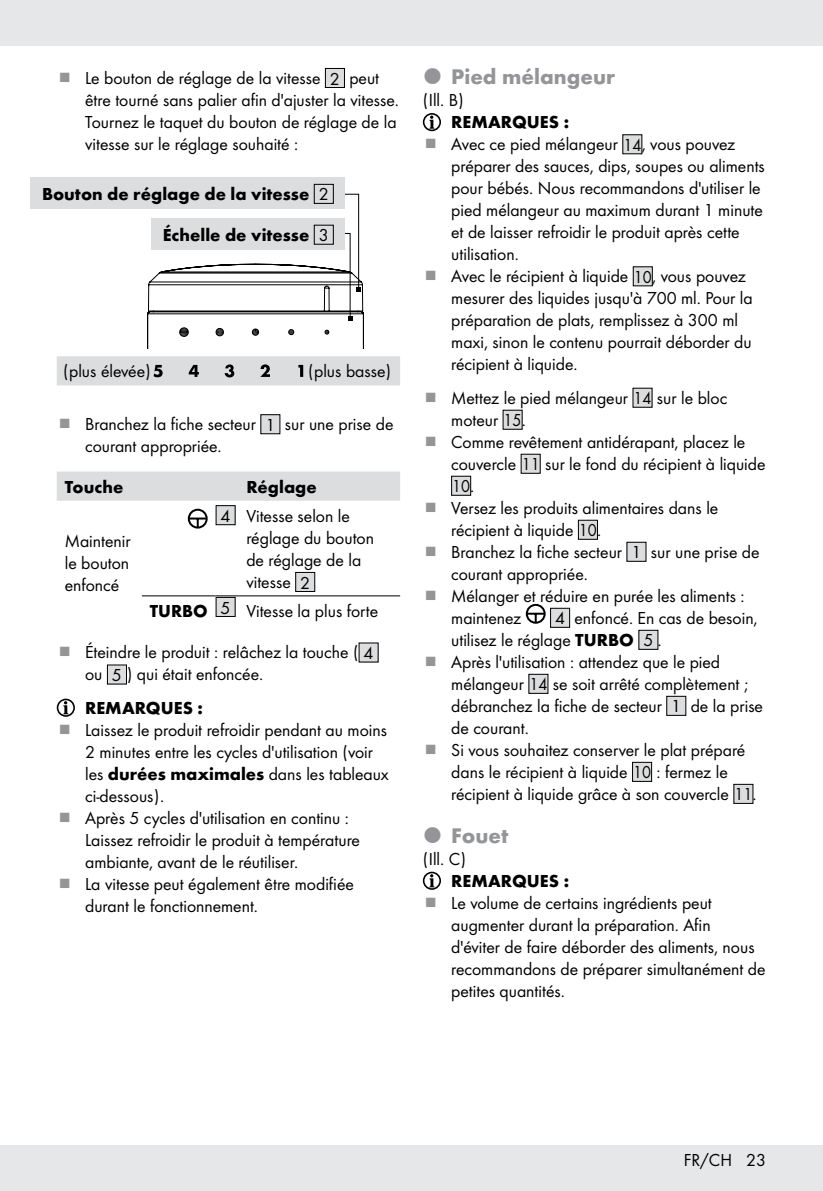
<style>
.page{position:relative;width:823px;height:1191px;background:#fff}
.page>*{position:absolute;margin:0;border:0;box-sizing:border-box;transform-origin:0 0}
.t1{font:700 22px "Futura";color:#939598}
.t2{font:18px/22px "Futura Boo";color:#000}
.t3{font:700 18px "Futura";color:#000}
.s1{font-family:"Futura Boo";font-weight:400}
.s2{font-family:"Futura";font-weight:700}
</style>
<div class="page">
<div style="left:0;top:1145px;width:822px;height:46px;background:#e6e7e8"></div>
<div style="left:0;top:0;width:822px;height:45px;background:#e6e7e8"></div>
<div style="left:325px;top:68px;width:19px;height:19px;background:#dcddde"></div>
<div style="left:325px;top:68px;width:19px;height:20px;border:1px solid #000"></div>
<svg style="left:146px;top:193px;width:218px;height:155px"></svg>
<div style="left:31px;top:177px;width:314px;height:31px;background:#dcddde"></div>
<div style="left:314px;top:184px;width:19px;height:20px;border:1px solid #000"></div>
<div style="left:151px;top:218px;width:194px;height:31px;background:#dcddde"></div>
<div style="left:314px;top:225px;width:19px;height:20px;border:1px solid #000"></div>
<svg style="left:57px;top:356px;width:343px;height:29px;background:#d5d6d7"></svg>
<div style="left:261px;top:415px;width:19px;height:19px;background:#dcddde"></div>
<div style="left:260px;top:414px;width:20px;height:20px;border:1px solid #000"></div>
<div style="left:57px;top:471px;width:343px;height:30px;background:#dcddde"></div>
<hr style="left:142px;top:595px;width:73px;height:1px;background:#000">
<svg style="left:215px;top:595px;width:23px;height:1px"></svg>
<hr style="left:238px;top:595px;width:162px;height:1px;background:#000">
<div style="left:188px;top:509px;width:19px;height:19px;border:2px solid #000;border-radius:50%"></div>
<svg style="left:189px;top:517px;width:17px;height:10px"></svg>
<div style="left:216px;top:505px;width:19px;height:20px;background:#dcddde"></div>
<div style="left:215px;top:505px;width:20px;height:20px;border:1px solid #000"></div>
<div style="left:295px;top:572px;width:19px;height:19px;background:#dcddde"></div>
<div style="left:295px;top:572px;width:20px;height:20px;border:1px solid #000"></div>
<div style="left:216px;top:597px;width:19px;height:19px;background:#dcddde"></div>
<div style="left:215px;top:597px;width:20px;height:20px;border:1px solid #000"></div>
<div style="left:359px;top:643px;width:19px;height:19px;background:#dcddde"></div>
<div style="left:107px;top:665px;width:19px;height:19px;background:#dcddde"></div>
<div style="left:107px;top:664px;width:20px;height:20px;border:1px solid #000"></div>
<svg style="left:57px;top:699px;width:17px;height:17px"></svg>
<div style="left:57px;top:698px;width:18px;height:19px;border:2px solid #000;border-radius:50%"></div>
<svg style="left:63px;top:701px;width:5px;height:13px"></svg>
<svg style="left:423px;top:114px;width:17px;height:16px"></svg>
<div style="left:422px;top:113px;width:19px;height:18px;border:2px solid #000;border-radius:50%"></div>
<svg style="left:429px;top:115px;width:5px;height:14px"></svg>
<div style="left:622px;top:135px;width:19px;height:19px;background:#dcddde"></div>
<div style="left:622px;top:134px;width:20px;height:20px;border:1px solid #000"></div>
<div style="left:633px;top:267px;width:19px;height:19px;background:#dcddde"></div>
<div style="left:632px;top:388px;width:19px;height:19px;background:#dcddde"></div>
<div style="left:502px;top:410px;width:20px;height:19px;background:#dcddde"></div>
<div style="left:521px;top:454px;width:19px;height:19px;background:#dcddde"></div>
<div style="left:451px;top:476px;width:19px;height:19px;background:#dcddde"></div>
<div style="left:451px;top:476px;width:20px;height:19px;border:1px solid #000"></div>
<div style="left:578px;top:520px;width:19px;height:19px;background:#dcddde"></div>
<div style="left:577px;top:520px;width:20px;height:19px;border:1px solid #000"></div>
<div style="left:626px;top:542px;width:19px;height:19px;background:#dcddde"></div>
<svg style="left:526px;top:605px;width:18px;height:17px"></svg>
<div style="left:525px;top:604px;width:20px;height:19px;border:2px solid #000;border-radius:50%"></div>
<svg style="left:526px;top:612px;width:18px;height:10px"></svg>
<div style="left:550px;top:608px;width:19px;height:19px;background:#dcddde"></div>
<div style="left:550px;top:608px;width:19px;height:19px;border:1px solid #000"></div>
<div style="left:638px;top:630px;width:19px;height:19px;background:#dcddde"></div>
<div style="left:528px;top:674px;width:19px;height:19px;background:#dcddde"></div>
<div style="left:666px;top:696px;width:19px;height:19px;background:#dcddde"></div>
<div style="left:632px;top:762px;width:19px;height:19px;background:#dcddde"></div>
<div style="left:631px;top:762px;width:20px;height:19px;border:1px solid #000"></div>
<div style="left:733px;top:784px;width:19px;height:19px;background:#dcddde"></div>
<svg style="left:423px;top:872px;width:17px;height:17px"></svg>
<div style="left:422px;top:871px;width:19px;height:19px;border:2px solid #000;border-radius:50%"></div>
<svg style="left:429px;top:874px;width:5px;height:13px"></svg>
<p class="t2" style="left:85px;top:66px;width:313px">Le bouton de réglage de la vitesse 2 peut être tourné sans palier afin d'ajuster la vitesse.<br>Tournez le taquet du bouton de réglage de la vitesse sur le réglage souhaité :</p>
<p class="t3" style="left:42px;top:180px;width:288px">Bouton de réglage de la vitesse <span class="s1">2</span></p>
<p class="t3" style="left:163px;top:221px;width:167px">Échelle de vitesse <span class="s1">3</span></p>
<p class="t2" style="left:63px;top:359px;width:89px">(plus élevée)</p>
<p class="t2" style="left:308px;top:359px;width:84px">(plus basse)</p>
<p class="t2" style="left:85px;top:412px;width:310px">Branchez la fiche secteur 1 sur une prise de courant appropriée.</p>
<p class="t3" style="left:65px;top:473px;width:60px">Touche</p>
<p class="t3" style="left:246px;top:473px;width:72px">Réglage</p>
<p class="t2" style="left:65px;top:529px;width:67px;text-align:justify">Maintenir le bouton enfoncé</p>
<p class="t2" style="left:246px;top:504px;width:129px;text-indent:-26px">4 Vitesse selon le réglage du bouton de réglage de la vitesse 2</p>
<p class="t2" style="left:150px;top:599px;width:230px"><span class="s2">TURBO</span> 5 Vitesse la plus forte</p>
<p class="t2" style="left:85px;top:640px;width:290px">Éteindre le produit : relâchez la touche ( 4 ou 5 ) qui était enfoncée.</p>
<p class="t3" style="left:85px;top:694px;width:119px">REMARQUES :</p>
<p class="t2" style="left:85px;top:718px;width:305px">Laissez le produit refroidir pendant au moins 2 minutes entre les cycles d'utilisation (voir les <span class="s2">durées maximales</span> dans les tableaux ci-dessous).<br>Après 5 cycles d'utilisation en continu :<br>Laissez refroidir le produit à température ambiante, avant de le réutiliser.<br>La vitesse peut également être modifiée durant le fonctionnement.</p>
<p class="t1" style="left:451px;top:61px;width:165px">Pied mélangeur</p>
<p class="t2" style="left:422px;top:88px;width:42px">(Ill. B)</p>
<p class="t3" style="left:451px;top:109px;width:119px">REMARQUES :</p>
<p class="t2" style="left:451px;top:132px;width:315px">Avec ce pied mélangeur 14, vous pouvez préparer des sauces, dips, soupes ou aliments pour bébés. Nous recommandons d'utiliser le pied mélangeur au maximum durant 1 minute et de laisser refroidir le produit après cette utilisation.<br>Avec le récipient à liquide 10, vous pouvez mesurer des liquides jusqu'à 700 ml. Pour la préparation de plats, remplissez à 300 ml maxi, sinon le contenu pourrait déborder du récipient à liquide.</p>
<p class="t2" style="left:451px;top:386px;width:315px">Mettez le pied mélangeur 14 sur le bloc moteur 15.<br>Comme revêtement antidérapant, placez le couvercle 11 sur le fond du récipient à liquide<br>10.<br>Versez les produits alimentaires dans le récipient à liquide 10.<br>Branchez la fiche secteur 1 sur une prise de courant appropriée.<br>Mélanger et réduire en purée les aliments : maintenez</p>
<p class="t2" style="left:451px;top:606px;width:313px;text-indent:104px">4 enfoncé. En cas de besoin, utilisez le réglage <span class="s2">TURBO</span> 5 .<br>Après l'utilisation : attendez que le pied mélangeur 14 se soit arrêté complètement ; débranchez la fiche de secteur 1 de la prise de courant.<br>Si vous souhaitez conserver le plat préparé dans le récipient à liquide 10 : fermez le récipient à liquide grâce à son couvercle 11.</p>
<p class="t1" style="left:451px;top:819px;width:59px">Fouet</p>
<p class="t2" style="left:422px;top:847px;width:45px">(Ill. C)</p>
<p class="t3" style="left:451px;top:867px;width:119px">REMARQUES :</p>
<p class="t2" style="left:451px;top:891px;width:315px">Le volume de certains ingrédients peut augmenter durant la préparation. Afin<br>d'éviter de faire déborder des aliments, nous recommandons de préparer simultanément de petites quantités.</p>
<p class="t2" style="left:683px;top:1148px;width:84px">FR/CH 23</p>
</div>
